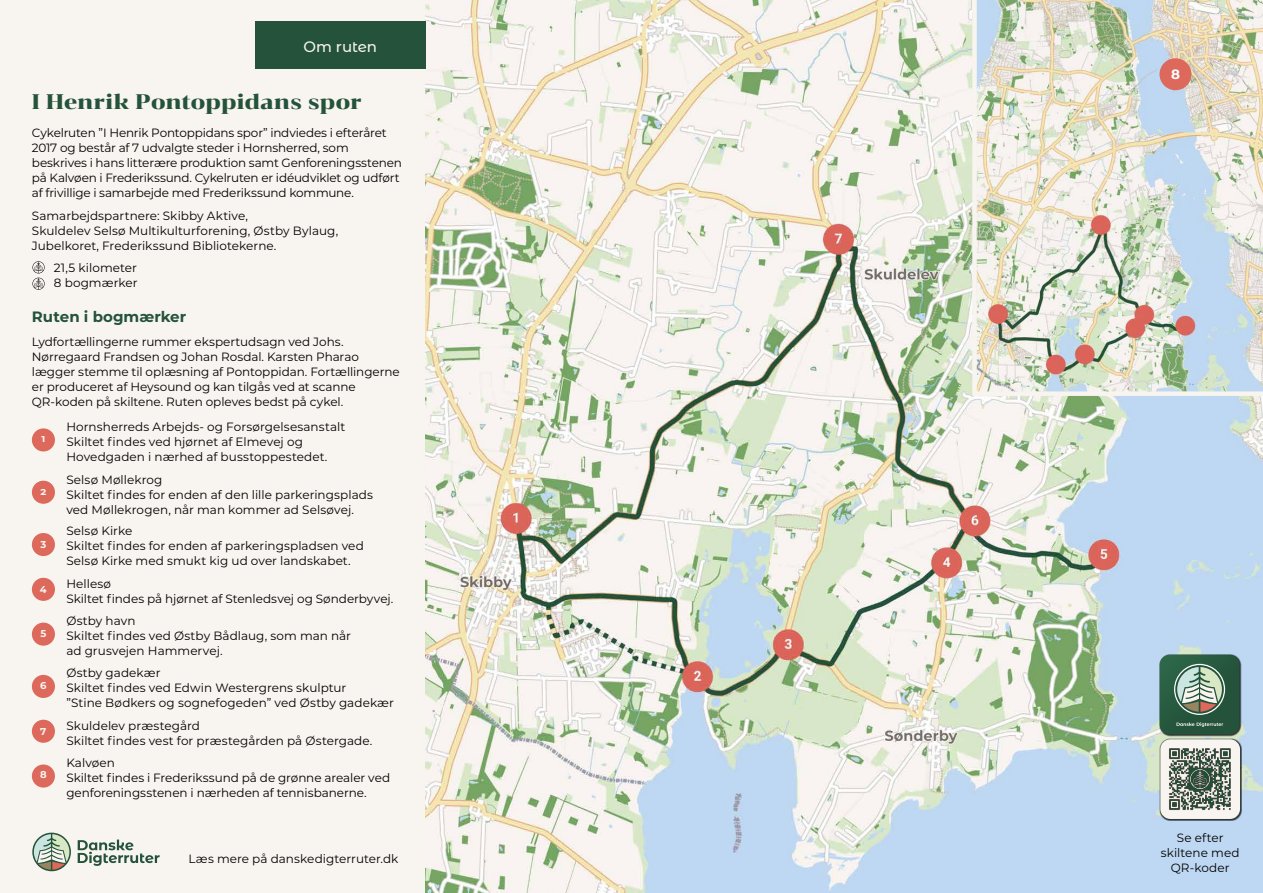
<style>
.page{position:relative;width:1263px;height:893px;background:#fff}
.page>*{position:absolute;margin:0;border:0;box-sizing:border-box;transform-origin:0 0}
.t1{font:21px "Chonburi";letter-spacing:-.005em;color:#24523a}
.t2{font:700 15px "Montserrat";letter-spacing:.005em;color:#24523a}
.t3{font:500 15px "Montserrat Alternates";letter-spacing:-.005em;color:#f8f4ef}
.t4{font:700 13.5px "Montserrat";color:#fff}
.t5{font:12px/15px "Montserrat";color:#000}
.t6{font:700 9.9px "Montserrat";color:#f8f4ef}
</style>
<div class="page">
<div style="left:0;top:0;width:425px;height:893px;background:#f8f4ef"></div>
<img style="left:425px;top:0;width:838px;height:893px">
<img style="left:972px;top:0;width:291px;height:396px">
<div style="left:255px;top:21px;width:170px;height:47px;background:#24523a"></div>
<svg style="left:78px;top:839px;width:82px;height:27px"></svg>
<svg style="left:32px;top:833px;width:39px;height:38px"></svg>
<svg style="left:32px;top:261px;width:13px;height:29px"></svg>
<div style="left:32px;top:428px;width:23px;height:23px;background:#dd685c;border-radius:50%"></div>
<div style="left:32px;top:481px;width:23px;height:23px;background:#dd685c;border-radius:50%"></div>
<div style="left:32px;top:533px;width:23px;height:23px;background:#dd685c;border-radius:50%"></div>
<div style="left:32px;top:578px;width:23px;height:23px;background:#dd685c;border-radius:50%"></div>
<div style="left:32px;top:623px;width:23px;height:23px;background:#dd685c;border-radius:50%"></div>
<div style="left:32px;top:675px;width:23px;height:23px;background:#dd685c;border-radius:50%"></div>
<div style="left:32px;top:720px;width:23px;height:23px;background:#dd685c;border-radius:50%"></div>
<div style="left:32px;top:764px;width:23px;height:24px;background:#dd685c;border-radius:50%"></div>
<div style="left:1159px;top:654px;width:82px;height:82px;background:#000;opacity:.75"></div>
<div style="left:1160px;top:655px;width:79px;height:79px;background:linear-gradient(to right,#2a5f43,#25533b);border-radius:10px"></div>
<svg style="left:1176px;top:722px;width:47px;height:5px"></svg>
<svg style="left:1175px;top:665px;width:49px;height:49px"></svg>
<div style="left:1159px;top:738px;width:83px;height:83px;background:#000;opacity:.75"></div>
<div style="left:1160px;top:739px;width:80px;height:80px;background:#f8f4ef;border-radius:10px"></div>
<img style="left:1169px;top:748px;width:62px;height:62px">
<div style="left:1159px;top:58px;width:32px;height:32px;background:#dd685c;border-radius:50%"></div>
<p class="t3" style="left:303px;top:36px;width:75px">Om ruten</p>
<h1 class="t1" style="left:32px;top:87px;width:331px">I Henrik Pontoppidans spor</h1>
<p class="t5" style="left:32px;top:125px;width:372px">Cykelruten ”I Henrik Pontoppidans spor” indviedes i efteråret 2017 og består af 7 udvalgte steder i Hornsherred, som beskrives i hans litterære produktion samt Genforeningsstenen på Kalvøen i Frederikssund. Cykelruten er idéudviklet og udført af frivillige i samarbejde med Frederikssund kommune.</p>
<p class="t5" style="left:32px;top:208px;width:308px">Samarbejdspartnere: Skibby Aktive,<br>Skuldelev Selsø Multikulturforening, Østby Bylaug,<br>Jubelkoret, Frederikssund Bibliotekerne.</p>
<p class="t5" style="left:54px;top:260px;width:85px">21,5 kilometer<br>8 bogmærker</p>
<p class="t2" style="left:32px;top:306px;width:156px">Ruten i bogmærker</p>
<p class="t5" style="left:32px;top:334px;width:369px">Lydfortællingerne rummer ekspertudsagn ved Johs.<br>Nørregaard Frandsen og Johan Rosdal. Karsten Pharao lægger stemme til oplæsning af Pontoppidan. Fortællingerne er produceret af Heysound og kan tilgås ved at scanne QR-koden på skiltene. Ruten opleves bedst på cykel.</p>
<p class="t6" style="left:41px;top:432px;width:5px">1</p>
<p class="t6" style="left:40px;top:484px;width:7px">2</p>
<p class="t6" style="left:40px;top:536px;width:7px">3</p>
<p class="t6" style="left:40px;top:581px;width:8px">4</p>
<p class="t6" style="left:40px;top:626px;width:7px">5</p>
<p class="t6" style="left:40px;top:678px;width:8px">6</p>
<p class="t6" style="left:40px;top:723px;width:8px">7</p>
<p class="t6" style="left:40px;top:768px;width:8px">8</p>
<p class="t5" style="left:66px;top:419px;width:280px">Hornsherreds Arbejds- og Forsørgelsesanstalt<br>Skiltet findes ved hjørnet af Elmevej og<br>Hovedgaden i nærhed af busstoppestedet.</p>
<p class="t5" style="left:66px;top:471px;width:308px">Selsø Møllekrog<br>Skiltet findes for enden af den lille parkeringsplads ved Møllekrogen, når man kommer ad Selsøvej.</p>
<p class="t5" style="left:66px;top:523px;width:299px">Selsø Kirke<br>Skiltet findes for enden af parkeringspladsen ved<br>Selsø Kirke med smukt kig ud over landskabet.</p>
<p class="t5" style="left:66px;top:575px;width:328px">Hellesø<br>Skiltet findes på hjørnet af Stenledsvej og Sønderbyvej.</p>
<p class="t5" style="left:66px;top:613px;width:286px">Østby havn<br>Skiltet findes ved Østby Bådlaug, som man når ad grusvejen Hammervej.</p>
<p class="t5" style="left:66px;top:665px;width:329px">Østby gadekær<br>Skiltet findes ved Edwin Westergrens skulptur<br>”Stine Bødkers og sognefogeden” ved Østby gadekær</p>
<p class="t5" style="left:66px;top:717px;width:307px">Skuldelev præstegård<br>Skiltet findes vest for præstegården på Østergade.</p>
<p class="t5" style="left:66px;top:755px;width:325px">Kalvøen<br>Skiltet findes i Frederikssund på de grønne arealer ved genforeningsstenen i nærheden af tennisbanerne.</p>
<p class="t5" style="left:189px;top:851px;width:211px">Læs mere på danskedigterruter.dk</p>
<p class="t4" style="left:1171px;top:64px;width:10px">8</p>
<p class="t5" style="left:1161px;top:829px;width:80px;text-align:center">Se efter skiltene med<br>QR-koder</p>
</div>
